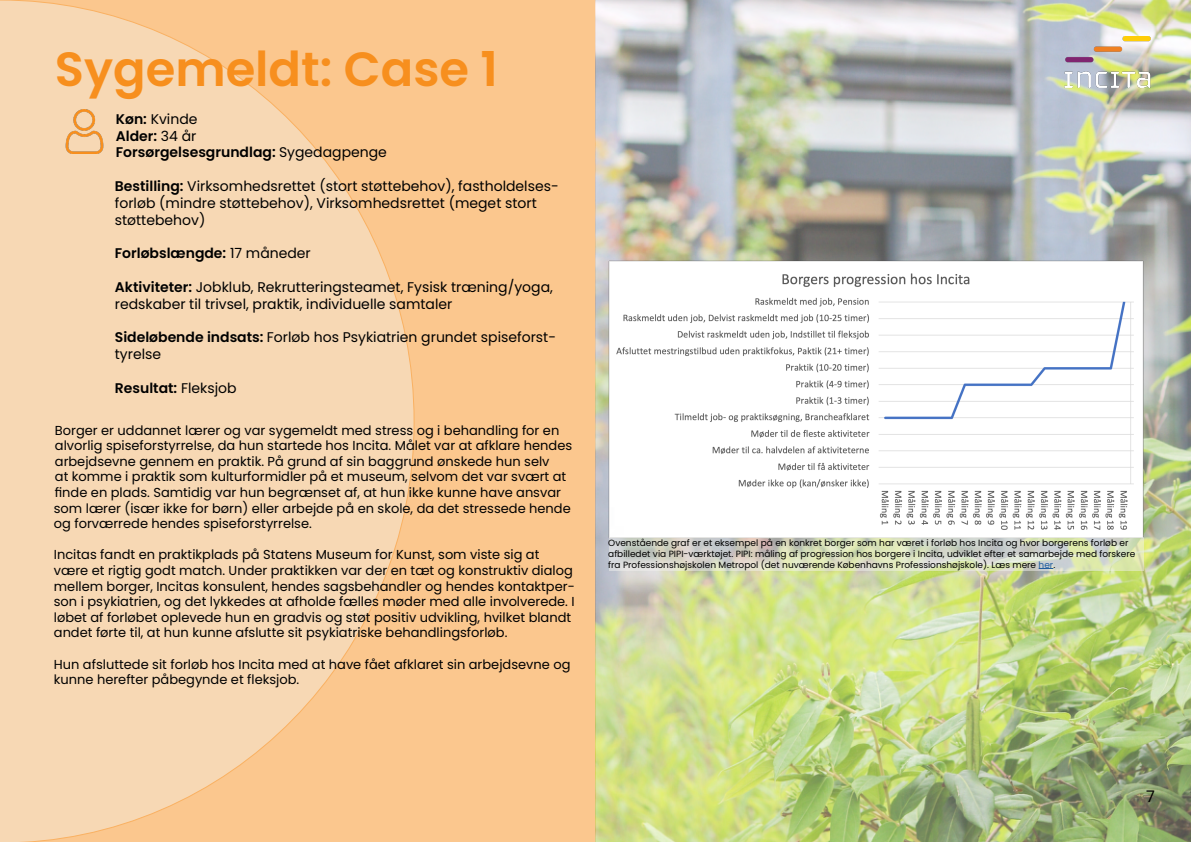
<style>
.page{position:relative;width:1191px;height:842px;background:#fff}
.page>*{position:absolute;margin:0;border:0;box-sizing:border-box;transform-origin:0 0}
.t1{font:600 48px "Poppins";color:#f78f1e}
.t2{font:16px "Poppins";color:#000}
.t3{font:14px/16.8px "Poppins";color:#000}
.t4{font:600 14px/16.8px "Poppins";color:#000}
.t5{font:13px/15.6px "Poppins";color:#000}
.t6{font:9px/10.8px "Poppins";color:#000}
.s1{font-weight:400}
.s2{font-weight:600}
.s3{color:#215e9e}
</style>
<div class="page">
<div style="left:0;top:0;width:595px;height:842px;background:#fbc78e"></div>
<svg style="left:0;top:0;width:415px;height:842px;fill:#f7d8b4"></svg>
<img style="left:595px;top:0;width:596px;height:842px">
<img style="left:62px;top:109px;width:44px;height:44px">
<img style="left:608px;top:261px;width:536px;height:278px">
<svg style="left:609px;top:537px;width:534px;height:34px;background:#d4d9c3"></svg>
<svg style="left:1038px;top:568px;width:15px;height:1px"></svg>
<img style="left:1062px;top:36px;width:93px;height:53px">
<h1 class="t1" style="left:55px;top:42px;width:444px">Sygemeldt: Case 1</h1>
<p class="t4" style="left:116px;top:111px;width:273px">Køn: <span class="s1">Kvinde<br></span>Alder: <span class="s1">34 år<br></span>Forsørgelsesgrundlag: <span class="s1">Sygedagpenge</span></p>
<p class="t3" style="left:115px;top:178px;width:445px"><span class="s2">Bestilling:</span> Virksomhedsrettet (stort støttebehov), fastholdelses&shy;forløb (mindre støttebehov), Virksomhedsrettet (meget stort støttebehov)</p>
<p class="t4" style="left:115px;top:245px;width:197px">Forløbslængde: <span class="s1">17 måneder</span></p>
<p class="t3" style="left:115px;top:279px;width:439px"><span class="s2">Aktiviteter:</span> Jobklub, Rekrutteringsteamet, Fysisk træning/yoga, redskaber til trivsel, praktik, individuelle samtaler</p>
<p class="t3" style="left:115px;top:329px;width:443px"><span class="s2">Sideløbende indsats:</span> Forløb hos Psykiatrien grundet spiseforst&shy;tyrelse</p>
<p class="t4" style="left:115px;top:379px;width:123px">Resultat: <span class="s1">Fleksjob</span></p>
<p class="t5" style="left:54px;top:422px;width:520px">Borger er uddannet lærer og var sygemeldt med stress og i behandling for en alvorlig spiseforstyrrelse, da hun startede hos Incita. Målet var at afklare hendes arbejdsevne gennem en praktik. På grund af sin baggrund ønskede hun selv<br>at komme i praktik som kulturformidler på et museum, selvom det var svært at finde en plads. Samtidig var hun begrænset af, at hun ikke kunne have ansvar som lærer (især ikke for børn) eller arbejde på en skole, da det stressede hende og forværrede hendes spiseforstyrrelse.</p>
<p class="t5" style="left:54px;top:547px;width:522px">Incitas fandt en praktikplads på Statens Museum for Kunst, som viste sig at være et rigtig godt match. Under praktikken var der en tæt og konstruktiv dialog mellem borger, Incitas konsulent, hendes sagsbehandler og hendes kontaktper&shy;son i psykiatrien, og det lykkedes at afholde fælles møder med alle involverede. I løbet af forløbet oplevede hun en gradvis og støt positiv udvikling, hvilket blandt andet førte til, at hun kunne afslutte sit psykiatriske behandlingsforløb.</p>
<p class="t5" style="left:54px;top:656px;width:518px">Hun afsluttede sit forløb hos Incita med at have fået afklaret sin arbejdsevne og kunne herefter påbegynde et fleksjob.</p>
<p class="t6" style="left:608px;top:538px;width:528px">Ovenstående graf er et eksempel på en konkret borger som har været i forløb hos Incita og hvor borgerens forløb er afbilledet via PIPI-værktøjet. PIPI: måling af progression hos borgere i Incita, udviklet efter et samarbejde med forskere fra Professionshøjskolen Metropol (det nuværende Københavns Professionshøjskole). Læs mere <span class="s3">her</span>.</p>
<p class="t2" style="left:1146px;top:787px;width:10px">7</p>
</div>
